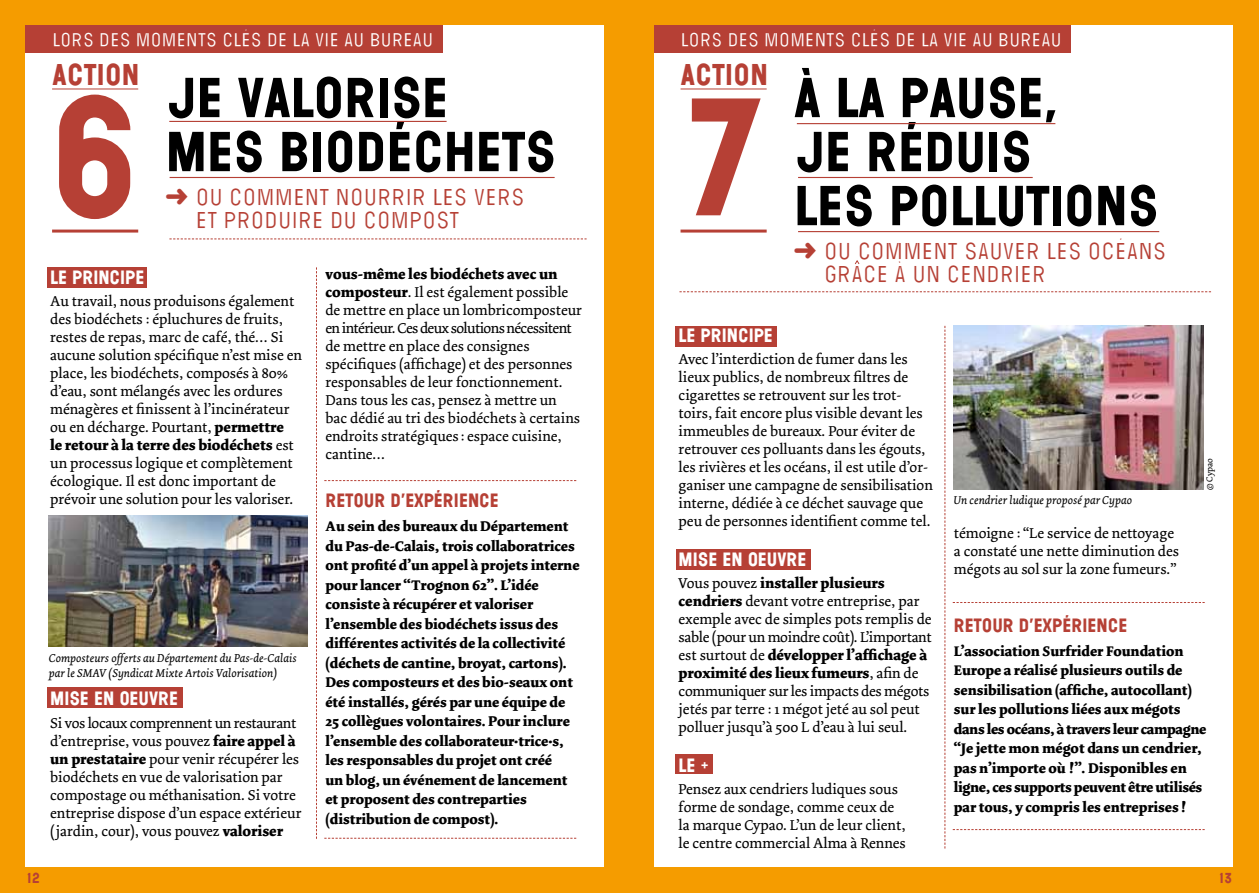
<style>
.page{position:relative;width:1259px;height:893px;background:#fff}
.page>*{position:absolute;margin:0;border:0;box-sizing:border-box;transform-origin:0 0}
.t1{font:156px "Wilma Base";color:#b64035}
.t2{font:52.5px/54px "Wilma Base";color:#000}
.t3{font:28.05px "Wilma Base";letter-spacing:.015em;color:#b64035}
.t4{font:24px/22.5px "Wilma Farcit A";letter-spacing:-.02em;color:#b64035}
.t5{font:19.5px "Wilma Farcit A";letter-spacing:-.02em;color:#fff}
.t6{font:18px "Wilma Base";color:#fff}
.t7{font:18px "Wilma Base";color:#b64035}
.t8{font:15px/18px "Dolly";color:#000}
.t9{font:700 14.55px/19.5px "Dolly";color:#000}
.t10{font:13.5px "Wilma Base";color:#b64035}
.t11{font:italic 12px/15px "Dolly";color:#000}
.t12{font:9px "Dolly";color:#000}
.s1{font-weight:700}
</style>
<div class="page">
<div style="left:629px;top:0;width:630px;height:893px;background:#f59c00"></div>
<div style="left:654px;top:26px;width:578px;height:841px;background:#fff"></div>
<div style="left:0;top:0;width:629px;height:893px;background:#f59c00"></div>
<div style="left:26px;top:26px;width:578px;height:841px;background:#fff"></div>
<hr style="left:52px;top:89px;width:86px;height:1px;background:#b64035">
<hr style="left:52px;top:230px;width:86px;height:3px;background:#b64035">
<hr style="left:170px;top:177px;width:384px;height:1px;background:#b64035">
<hr style="left:169px;top:121px;width:277px;height:1px;background:#b64035">
<svg style="left:169px;top:239px;width:417px;height:1px"></svg>
<div style="left:47px;top:267px;width:100px;height:21px;background:#b64035"></div>
<div style="left:47px;top:687px;width:136px;height:21px;background:#b64035"></div>
<svg style="left:324px;top:480px;width:252px;height:1px"></svg>
<svg style="left:324px;top:838px;width:252px;height:1px"></svg>
<svg style="left:316px;top:267px;width:1px;height:572px"></svg>
<div style="left:26px;top:26px;width:416px;height:27px;background:#b64035"></div>
<hr style="left:680px;top:89px;width:86px;height:1px;background:#b64035">
<hr style="left:680px;top:230px;width:86px;height:3px;background:#b64035">
<hr style="left:798px;top:177px;width:234px;height:1px;background:#b64035">
<hr style="left:798px;top:231px;width:361px;height:1px;background:#b64035">
<hr style="left:797px;top:123px;width:258px;height:1px;background:#b64035">
<div style="left:675px;top:326px;width:102px;height:21px;background:#b64035"></div>
<div style="left:675px;top:754px;width:38px;height:20px;background:#b64035"></div>
<div style="left:675px;top:549px;width:135px;height:20px;background:#b64035"></div>
<div style="left:654px;top:26px;width:416px;height:27px;background:#b64035"></div>
<svg style="left:952px;top:602px;width:252px;height:1px"></svg>
<svg style="left:952px;top:829px;width:252px;height:1px"></svg>
<svg style="left:679px;top:291px;width:532px;height:1px"></svg>
<svg style="left:944px;top:326px;width:1px;height:523px"></svg>
<img style="left:49px;top:515px;width:258px;height:132px">
<img style="left:954px;top:326px;width:249px;height:163px">
<svg style="left:854px;top:260px;width:6px;height:5px"></svg>
<h3 class="t5" style="left:52px;top:28px;width:383px">LORS DES MOMENTS CLÉS DE LA VIE AU BUREAU</h3>
<h3 class="t3" style="left:53px;top:57px;width:88px">ACTION</h3>
<h1 class="t1" style="left:49px;top:59px;width:93px">6</h1>
<h2 class="t2" style="left:166px;top:73px;width:392px">JE VALORISE<br>MES BIODÉCHETS</h2>
<h3 class="t4" style="left:195px;top:188px;width:331px">OU COMMENT NOURRIR LES VERS</h3>
<h3 class="t4" style="left:195px;top:210px;width:266px">ET PRODUIRE DU COMPOST</h3>
<p class="t6" style="left:50px;top:265px;width:96px">LE PRINCIPE</p>
<p class="t8" style="left:50px;top:292px;width:253px">Au travail, nous produisons également des biodéchets : épluchures de fruits, restes de repas, marc de café, thé… Si aucune solution spécifique n’est mise en place, les biodéchets, composés à 80% d’eau, sont mélangés avec les ordures ménagères et finissent à l’incinérateur ou en décharge. Pourtant, <span class="s1">permettre<br>le retour à la terre des biodéchets</span> est un processus logique et complètement écologique. Il est donc important de prévoir une solution pour les valoriser.</p>
<p class="t11" style="left:49px;top:650px;width:249px">Composteurs offerts au Département du Pas-de-Calais par le SMAV (Syndicat Mixte Artois Valorisation)</p>
<p class="t6" style="left:50px;top:687px;width:129px">MISE EN OEUVRE</p>
<p class="t8" style="left:50px;top:714px;width:253px">Si vos locaux comprennent un restaurant d’entreprise, vous pouvez <span class="s1">faire appel à un prestataire</span> pour venir récupérer les biodéchets en vue de valorisation par compostage ou méthanisation. Si votre entreprise dispose d’un espace extérieur (jardin, cour), vous pouvez <span class="s1">valoriser</span></p>
<p class="t10" style="left:26px;top:869px;width:16px">12</p>
<p class="t8" style="left:325px;top:265px;width:258px"><span class="s1">vous-même les biodéchets avec un composteur</span>. Il est également possible de mettre en place un lombricomposteur en intérieur. Ces deux solutions nécessitent de mettre en place des consignes spécifiques (affichage) et des personnes responsables de leur fonctionnement.<br>Dans tous les cas, pensez à mettre un bac dédié au tri des biodéchets à certains endroits stratégiques : espace cuisine, cantine…</p>
<p class="t7" style="left:325px;top:489px;width:175px">RETOUR D’EXPÉRIENCE</p>
<p class="t9" style="left:325px;top:517px;width:256px">Au sein des bureaux du Département du Pas-de-Calais, trois collaboratrices ont profité d’un appel à projets interne pour lancer “Trognon 62”. L’idée consiste à récupérer et valoriser l’ensemble des biodéchets issus des différentes activités de la collectivité (déchets de cantine, broyat, cartons).<br>Des composteurs et des bio-seaux ont été installés, gérés par une équipe de 25 collègues volontaires. Pour inclure l’ensemble des collaborateur•trice•s, les responsables du projet ont créé<br>un blog, un événement de lancement et proposent des contreparties (distribution de compost).</p>
<h3 class="t5" style="left:680px;top:28px;width:383px">LORS DES MOMENTS CLÉS DE LA VIE AU BUREAU</h3>
<h3 class="t3" style="left:681px;top:57px;width:88px">ACTION</h3>
<h1 class="t1" style="left:677px;top:59px;width:93px">7</h1>
<h2 class="t2" style="left:794px;top:73px;width:366px">À LA PAUSE,<br>JE RÉDUIS<br>LES POLLUTIONS</h2>
<h3 class="t4" style="left:824px;top:242px;width:344px">OU COMMENT SAUVER LES OCÉANS<br>GRACE À UN CENDRIER</h3>
<p class="t6" style="left:678px;top:324px;width:96px">LE PRINCIPE</p>
<p class="t8" style="left:678px;top:351px;width:256px">Avec l’interdiction de fumer dans les lieux publics, de nombreux filtres de cigarettes se retrouvent sur les trot&shy;toirs, fait encore plus visible devant les immeubles de bureaux. Pour éviter de retrouver ces polluants dans les égouts, les rivières et les océans, il est utile d’or&shy;ganiser une campagne de sensibilisation interne, dédiée à ce déchet sauvage que peu de personnes identifient comme tel.</p>
<p class="t6" style="left:678px;top:548px;width:129px">MISE EN OEUVRE</p>
<p class="t8" style="left:678px;top:574px;width:255px">Vous pouvez <span class="s1">installer plusieurs cendriers</span> devant votre entreprise, par exemple avec de simples pots remplis de sable (pour un moindre coût). L’important est surtout de <span class="s1">développer l’affichage à proximité des lieux fumeurs</span>, afin de communiquer sur les impacts des mégots jetés par terre : 1 mégot jeté au sol peut polluer jusqu’à 500 L d’eau à lui seul.</p>
<p class="t6" style="left:678px;top:754px;width:32px">LE +</p>
<p class="t8" style="left:678px;top:780px;width:229px">Pensez aux cendriers ludiques sous forme de sondage, comme ceux de la marque Cypao. L’un de leur client, le centre commercial Alma à Rennes</p>
<p class="t11" style="left:953px;top:493px;width:180px">Un cendrier ludique proposé par Cypao</p>
<p class="t12" style="left:1204px;top:490px;width:33px;rotate:-90deg">© Cypao</p>
<p class="t8" style="left:954px;top:524px;width:227px">témoigne : “Le service de nettoyage a constaté une nette diminution des mégots au sol sur la zone fumeurs.”</p>
<p class="t7" style="left:954px;top:614px;width:175px">RETOUR D’EXPÉRIENCE</p>
<p class="t9" style="left:954px;top:641px;width:254px">L’association Surfrider Foundation Europe a réalisé plusieurs outils de sensibilisation (affiche, autocollant) sur les pollutions liées aux mégots dans les océans, à travers leur campagne “Je jette mon mégot dans un cendrier, pas n’importe où !”. Disponibles en ligne, ces supports peuvent être utilisés par tous, y compris les entreprises !</p>
<p class="t10" style="left:1217px;top:869px;width:16px">13</p>
</div>
